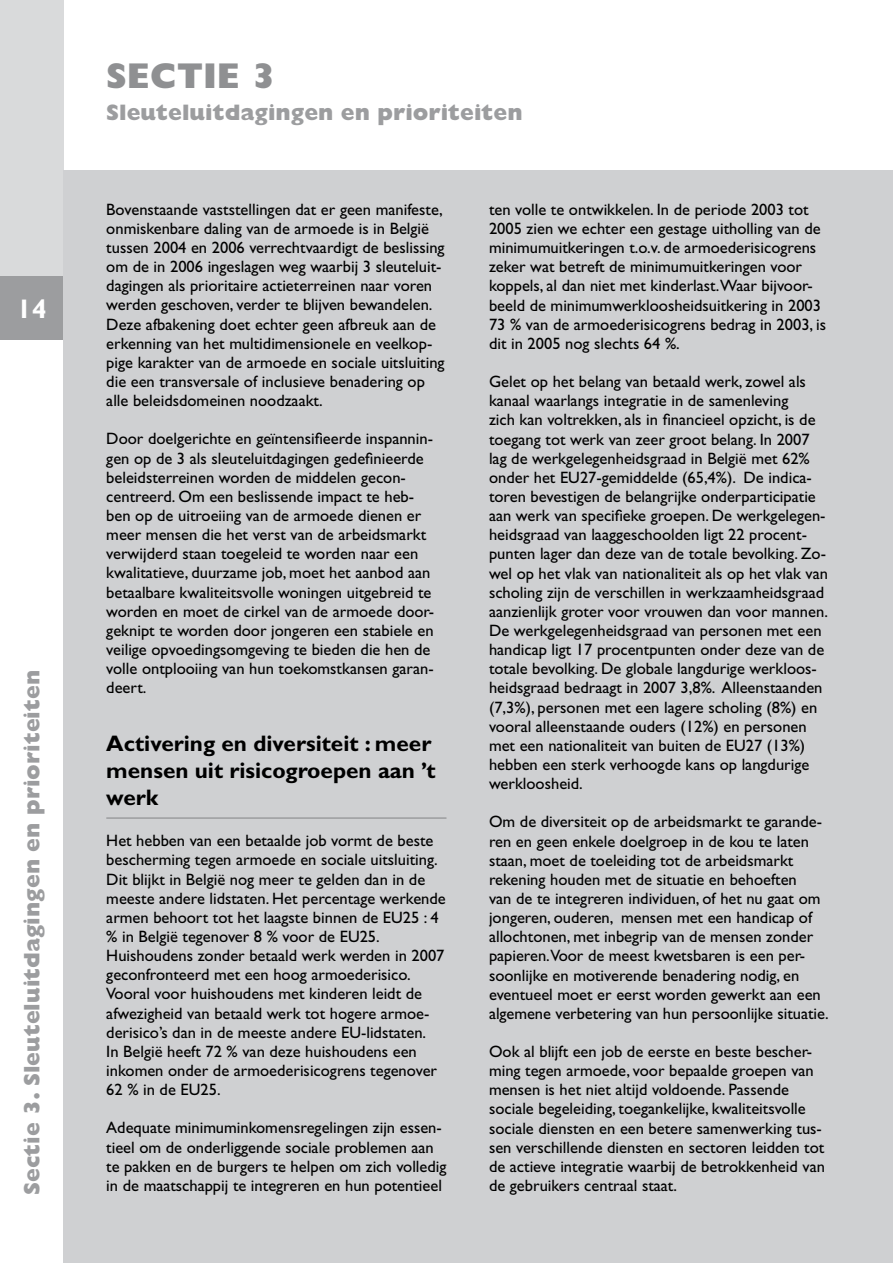
<style>
.page{position:relative;width:893px;height:1263px;background:#fff}
.page>*{position:absolute;margin:0;border:0;box-sizing:border-box;transform-origin:0 0}
.t1{font:800 36px "Gill Sans Std";color:#8f9092}
.t2{font:700 27px "Gill Sans Std";color:#fff}
.t3{font:800 22.5px "Gill Sans Std";color:#9c9d9f}
.t4{font:700 22.5px/27px "Gill Sans Std";color:#000}
.t5{font:16.5px/19.2px "Gill Sans Std";color:#000}
</style>
<div class="page">
<div style="left:0;top:0;width:64px;height:276px;background:#d9dadb"></div>
<div style="left:0;top:276px;width:64px;height:64px;background:#9c9d9f"></div>
<div style="left:64px;top:170px;width:829px;height:1093px;background:#cfd0d2"></div>
<hr style="left:106px;top:817px;width:340px;height:2px;background:#9c9d9f">
<h2 class="t2" style="left:17px;top:292px;width:31px">14</h2>
<h3 class="t3" style="left:19px;top:1195px;width:526px;rotate:-90deg">Sectie 3. Sleuteluitdagingen en prioriteiten</h3>
<h1 class="t1" style="left:106px;top:55px;width:171px">Sectie 3</h1>
<h3 class="t3" style="left:106px;top:99px;width:418px">Sleuteluitdagingen en prioriteiten</h3>
<p class="t5" style="left:106px;top:200px;width:340px">Bovenstaande vaststellingen dat er geen manifeste, onmiskenbare daling van de armoede is in België tussen 2004 en 2006 verrechtvaardigt de beslissing om de in 2006 ingeslagen weg waarbij 3 sleuteluit&shy;dagingen als prioritaire actieterreinen naar voren werden geschoven, verder te blijven bewandelen.<br>Deze afbakening doet echter geen afbreuk aan de erkenning van het multidimensionele en veelkop&shy;pige karakter van de armoede en sociale uitsluiting die een transversale of inclusieve benadering op alle beleidsdomeinen noodzaakt.</p>
<p class="t5" style="left:106px;top:429px;width:329px">Door doelgerichte en geïntensifieerde inspannin&shy;gen op de 3 als sleuteluitdagingen gedefinieerde beleidsterreinen worden de middelen gecon&shy;centreerd. Om een beslissende impact te heb&shy;ben op de uitroeiing van de armoede dienen er meer mensen die het verst van de arbeidsmarkt verwijderd staan toegeleid te worden naar een kwalitatieve, duurzame job, moet het aanbod aan betaalbare kwaliteitsvolle woningen uitgebreid te worden en moet de cirkel van de armoede door&shy;geknipt te worden door jongeren een stabiele en veilige opvoedingsomgeving te bieden die hen de volle ontplooiing van hun toekomstkansen garan&shy;deert.</p>
<h3 class="t4" style="left:106px;top:729px;width:331px">Activering en diversiteit : meer mensen uit risicogroepen aan ’t werk</h3>
<p class="t5" style="left:106px;top:831px;width:341px">Het hebben van een betaalde job vormt de beste bescherming tegen armoede en sociale uitsluiting.<br>Dit blijkt in België nog meer te gelden dan in de meeste andere lidstaten. Het percentage werkende armen behoort tot het laagste binnen de EU25 : 4 % in België tegenover 8 % voor de EU25.<br>Huishoudens zonder betaald werk werden in 2007 geconfronteerd met een hoog armoederisico.<br>Vooral voor huishoudens met kinderen leidt de afwezigheid van betaald werk tot hogere armoe&shy;derisico’s dan in de meeste andere EU-lidstaten.<br>In België heeft 72 % van deze huishoudens een inkomen onder de armoederisicogrens tegenover 62 % in de EU25.</p>
<p class="t5" style="left:106px;top:1118px;width:342px">Adequate minimuminkomensregelingen zijn essen&shy;tieel om de onderliggende sociale problemen aan te pakken en de burgers te helpen om zich volledig in de maatschappij te integreren en hun potentieel</p>
<p class="t5" style="left:489px;top:200px;width:339px">ten volle te ontwikkelen. In de periode 2003 tot 2005 zien we echter een gestage uitholling van de minimumuitkeringen t.o.v. de armoederisicogrens zeker wat betreft de minimumuitkeringen voor koppels, al dan niet met kinderlast.Waar bijvoor&shy;beeld de minimumwerkloosheidsuitkering in 2003<br>73 % van de armoederisicogrens bedrag in 2003, is dit in 2005 nog slechts 64 %.</p>
<p class="t5" style="left:489px;top:372px;width:341px">Gelet op het belang van betaald werk, zowel als kanaal waarlangs integratie in de samenleving<br>zich kan voltrekken, als in financieel opzicht, is de toegang tot werk van zeer groot belang. In 2007 lag de werkgelegenheidsgraad in België met 62% onder het EU27-gemiddelde (65,4%). De indica&shy;toren bevestigen de belangrijke onderparticipatie aan werk van specifieke groepen. De werkgelegen&shy;heidsgraad van laaggeschoolden ligt 22 procent&shy;punten lager dan deze van de totale bevolking. Zo&shy;wel op het vlak van nationaliteit als op het vlak van scholing zijn de verschillen in werkzaamheidsgraad aanzienlijk groter voor vrouwen dan voor mannen.<br>De werkgelegenheidsgraad van personen met een handicap ligt 17 procentpunten onder deze van de totale bevolking. De globale langdurige werkloos&shy;heidsgraad bedraagt in 2007 3,8%. Alleenstaanden (7,3%), personen met een lagere scholing (8%) en vooral alleenstaande ouders (12%) en personen met een nationaliteit van buiten de EU27 (13%) hebben een sterk verhoogde kans op langdurige werkloosheid.</p>
<p class="t5" style="left:489px;top:812px;width:341px">Om de diversiteit op de arbeidsmarkt te garande&shy;ren en geen enkele doelgroep in de kou te laten staan, moet de toeleiding tot de arbeidsmarkt rekening houden met de situatie en behoeften<br>van de te integreren individuen, of het nu gaat om jongeren, ouderen, mensen met een handicap of allochtonen, met inbegrip van de mensen zonder papieren.Voor de meest kwetsbaren is een per&shy;soonlijke en motiverende benadering nodig, en eventueel moet er eerst worden gewerkt aan een algemene verbetering van hun persoonlijke situatie.</p>
<p class="t5" style="left:489px;top:1042px;width:337px">Ook al blijft een job de eerste en beste bescher&shy;ming tegen armoede, voor bepaalde groepen van mensen is het niet altijd voldoende. Passende sociale begeleiding, toegankelijke, kwaliteitsvolle sociale diensten en een betere samenwerking tus&shy;sen verschillende diensten en sectoren leidden tot de actieve integratie waarbij de betrokkenheid van de gebruikers centraal staat.</p>
</div>
